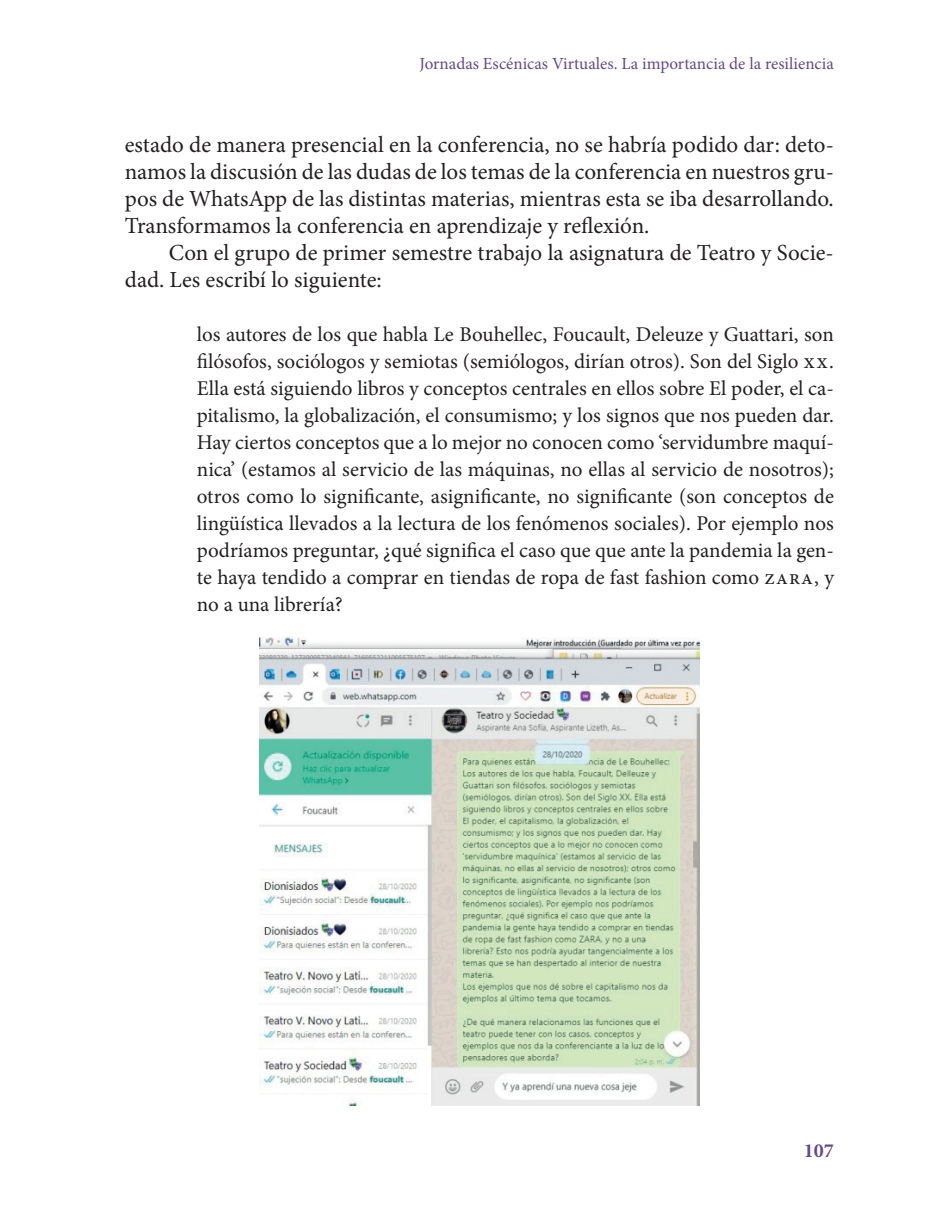
<style>
.page{position:relative;width:936px;height:1219px;background:#fff}
.page>*{position:absolute;margin:0;border:0;box-sizing:border-box;transform-origin:0 0}
.t1{font:23px/27px "Minion Pro";letter-spacing:-.01em;color:#231f20;text-align:justify}
.t2{font:21px/27px "Minion Pro";letter-spacing:-.005em;color:#231f20;text-align:justify}
.t3{font:700 20px "Minion Pro";color:#64498c}
.t4{font:17px "Minion Pro";letter-spacing:.005em;color:#64498c}
</style>
<div class="page">
<img style="left:259px;top:638px;width:440px;height:468px">
<p class="t4" style="left:419px;top:52px;width:416px">Jornadas Escénicas Virtuales. La importancia de la resiliencia</p>
<p class="t1" style="left:125px;top:131px;width:710px">estado de manera presencial en la conferencia, no se habría podido dar: deto&shy;namos la discusión de las dudas de los temas de la conferencia en nuestros gru&shy;pos de WhatsApp de las distintas materias, mientras esta se iba desarrollando.<br>Transformamos la conferencia en aprendizaje y reflexión.</p>
<p class="t1" style="left:125px;top:239px;width:710px;text-indent:44px">Con el grupo de primer semestre trabajo la asignatura de Teatro y Socie&shy;dad. Les escribí lo siguiente:</p>
<p class="t2" style="left:197px;top:321px;width:638px">los autores de los que habla Le Bouhellec, Foucault, Deleuze y Guattari, son filósofos, sociólogos y semiotas (semiólogos, dirían otros). Son del Siglo xx.<br>Ella está siguiendo libros y conceptos centrales en ellos sobre El poder, el ca&shy;pitalismo, la globalización, el consumismo; y los signos que nos pueden dar.<br>Hay ciertos conceptos que a lo mejor no conocen como ‘servidumbre maquí&shy;nica’ (estamos al servicio de las máquinas, no ellas al servicio de nosotros); otros como lo significante, asignificante, no significante (son conceptos de lingüística llevados a la lectura de los fenómenos sociales). Por ejemplo nos podríamos preguntar, ¿qué significa el caso que que ante la pandemia la gen&shy;te haya tendido a comprar en tiendas de ropa de fast fashion como zara, y no a una librería?</p>
<p class="t3" style="left:803px;top:1137px;width:31px">107</p>
</div>
